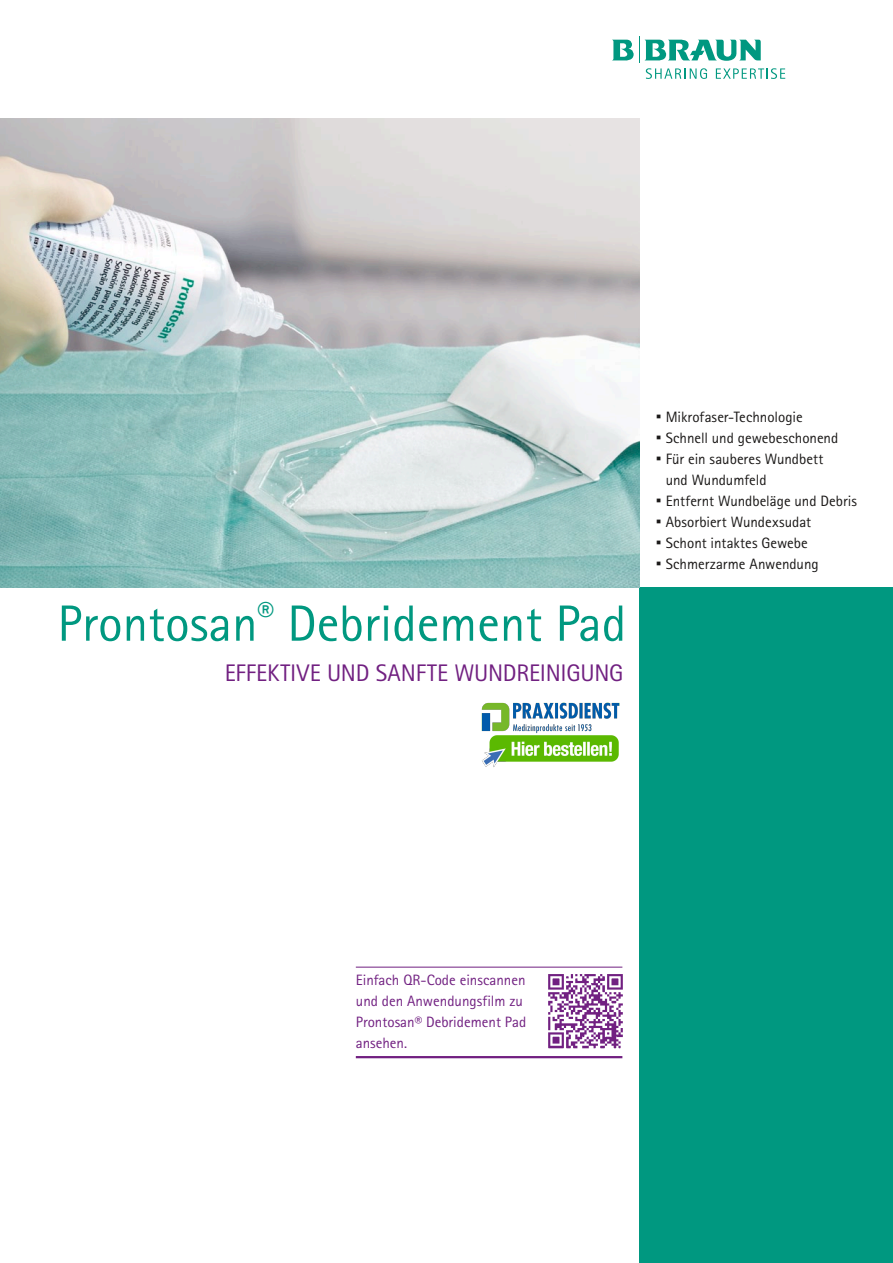
<style>
.page{position:relative;width:893px;height:1263px;background:#fff}
.page>*{position:absolute;margin:0;border:0;box-sizing:border-box;transform-origin:0 0}
.t1{font:51px "Rotis Sans Serif Pro";color:#009880}
.t2{font:24px "Rotis Sans Serif Pro";letter-spacing:-.01em;color:#712081}
.t3{font:15px "Rotis Sans Serif Pro";color:#1a1817}
.t4{font:15px/21px "Rotis Sans Serif Pro";color:#712081}
.s1{font-weight:800;font-size:30px}
</style>
<div class="page">
<svg style="left:612px;top:37px;width:173px;height:42px"></svg>
<div style="left:639px;top:588px;width:254px;height:675px;background:#009880"></div>
<img style="left:0;top:119px;width:639px;height:469px">
<hr style="left:356px;top:967px;width:266px;height:1px;background:#712081">
<hr style="left:356px;top:1056px;width:266px;height:2px;background:#712081">
<img style="left:540px;top:966px;width:83px;height:91px">
<img style="left:481px;top:702px;width:139px;height:66px">
<h1 class="t1" style="left:57px;top:593px;width:570px">Prontosan<sup>®</sup> Debridement Pad</h1>
<h2 class="t2" style="left:225px;top:659px;width:400px">Effektive und sanfte Wundreinigung</h2>
<p class="t3" style="left:655px;top:408px;width:149px"><span class="s1">·</span> Mikrofaser-Technologie</p>
<p class="t3" style="left:655px;top:429px;width:185px"><span class="s1">·</span> Schnell und gewebeschonend</p>
<p class="t3" style="left:655px;top:450px;width:170px"><span class="s1">·</span> Für ein sauberes Wundbett</p>
<p class="t3" style="left:666px;top:471px;width:102px">und Wundumfeld</p>
<p class="t3" style="left:655px;top:492px;width:203px"><span class="s1">·</span> Entfernt Wundbeläge und Debris</p>
<p class="t3" style="left:655px;top:513px;width:158px"><span class="s1">·</span> Absorbiert Wundexsudat</p>
<p class="t3" style="left:655px;top:534px;width:154px"><span class="s1">·</span> Schont intaktes Gewebe</p>
<p class="t3" style="left:655px;top:555px;width:165px"><span class="s1">·</span> Schmerzarme Anwendung</p>
<p class="t4" style="left:356px;top:969px;width:172px">Einfach QR-Code einscannen und den Anwendungsfilm zu<br>Prontosan® Debridement Pad ansehen.</p>
</div>
